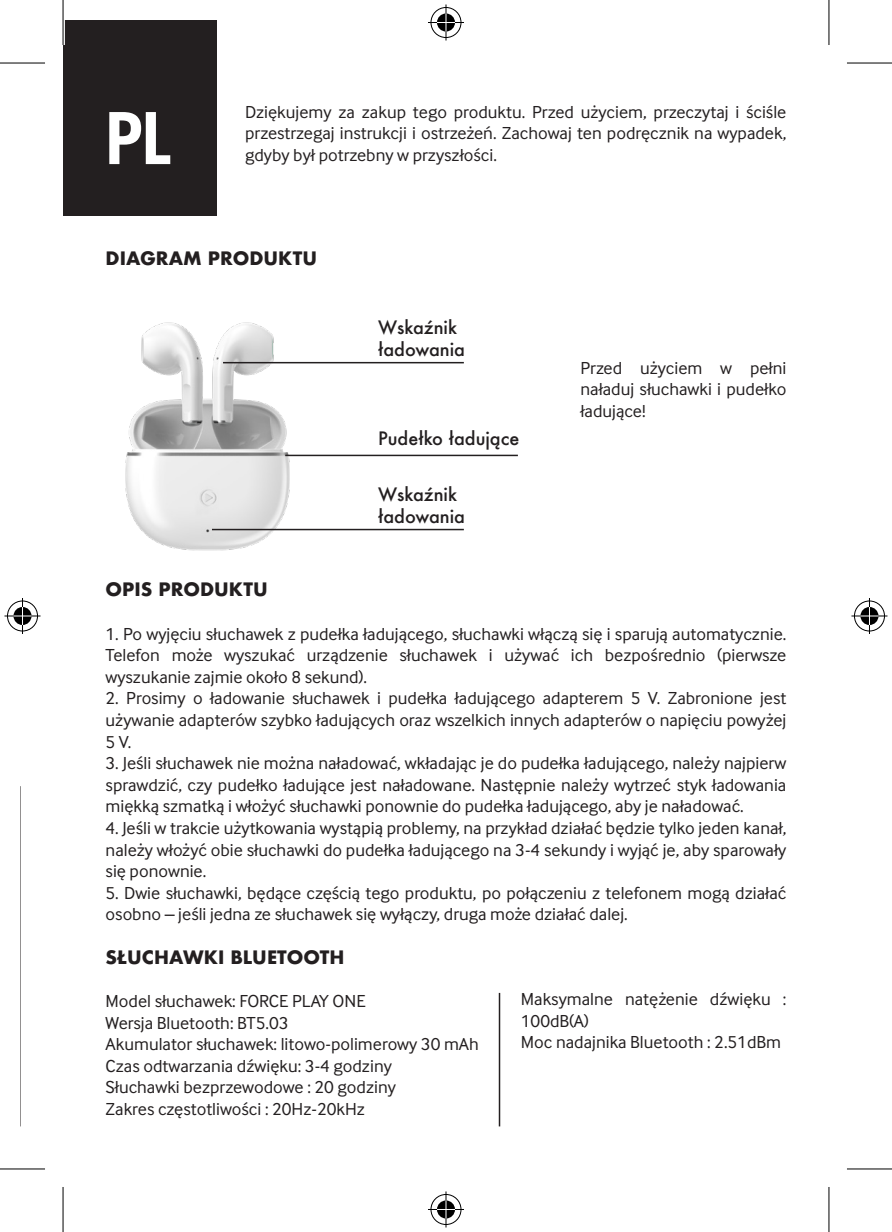
<style>
.page{position:relative;width:892px;height:1232px;background:#fff}
.page>*{position:absolute;margin:0;border:0;box-sizing:border-box;transform-origin:0 0}
.t1{font:800 69px "Futura LT";color:#fff}
.TXT_PL{font:18px/21.6px "Inter Face";color:#231f20;text-align:justify}
.TEXTE_TIRET{font:500 18px/21.6px "Futura";color:#231f20}
.t2{font:700 18px "Futura";color:#231f20}
</style>
<div class="page">
<div style="left:63px;top:20px;width:153px;height:196px;background:#231f20"></div>
<img style="left:125px;top:322px;width:164px;height:229px">
<hr style="left:285px;top:454px;width:233px;height:2px;background:#231f20">
<hr style="left:212px;top:529px;width:252px;height:1px;background:#231f20">
<hr style="left:223px;top:362px;width:241px;height:1px;background:#231f20">
<svg style="left:20px;top:786px;width:1px;height:340px"></svg>
<hr style="left:498px;top:993px;width:2px;height:133px;background:#231f20">
<svg style="left:64px;top:20px;width:1px;height:25px"></svg>
<svg style="left:829px;top:0;width:1px;height:45px"></svg>
<svg style="left:829px;top:1187px;width:1px;height:45px"></svg>
<hr style="left:0;top:62px;width:45px;height:2px;background:#000">
<hr style="left:846px;top:62px;width:45px;height:2px;background:#000">
<hr style="left:0;top:1168px;width:45px;height:1px;background:#000">
<hr style="left:846px;top:1168px;width:45px;height:1px;background:#000">
<hr style="left:62px;top:0;width:2px;height:45px;background:#000">
<hr style="left:62px;top:1187px;width:2px;height:45px;background:#000">
<hr style="left:828px;top:0;width:1px;height:45px;background:#000">
<hr style="left:828px;top:1187px;width:1px;height:45px;background:#000">
<div style="left:429px;top:6px;width:34px;height:33px;border:4px solid #fff;border-radius:50%"></div>
<hr style="left:428px;top:21px;width:36px;height:3px;background:#fff">
<svg style="left:444px;top:5px;width:4px;height:36px"></svg>
<div style="left:435px;top:12px;width:22px;height:21px;border:4px solid #fff;border-radius:50%"></div>
<div style="left:430px;top:7px;width:31px;height:31px;border:1px solid #000;border-radius:50%"></div>
<hr style="left:428px;top:22px;width:36px;height:1px;background:#000">
<hr style="left:445px;top:5px;width:1px;height:36px;background:#000">
<svg style="left:437px;top:14px;width:18px;height:18px"></svg>
<div style="left:429px;top:1192px;width:34px;height:34px;border:4px solid #fff;border-radius:50%"></div>
<hr style="left:428px;top:1207px;width:36px;height:4px;background:#fff">
<svg style="left:444px;top:1191px;width:4px;height:36px"></svg>
<div style="left:435px;top:1198px;width:22px;height:22px;border:4px solid #fff;border-radius:50%"></div>
<div style="left:430px;top:1194px;width:31px;height:30px;border:1px solid #000;border-radius:50%"></div>
<hr style="left:428px;top:1209px;width:36px;height:1px;background:#000">
<hr style="left:445px;top:1191px;width:1px;height:36px;background:#000">
<svg style="left:437px;top:1200px;width:18px;height:18px"></svg>
<div style="left:6px;top:599px;width:33px;height:34px;border:4px solid #fff;border-radius:50%"></div>
<svg style="left:4px;top:614px;width:36px;height:4px"></svg>
<hr style="left:21px;top:598px;width:3px;height:36px;background:#fff">
<div style="left:12px;top:605px;width:21px;height:22px;border:4px solid #fff;border-radius:50%"></div>
<div style="left:7px;top:600px;width:31px;height:31px;border:1px solid #000;border-radius:50%"></div>
<hr style="left:4px;top:615px;width:36px;height:1px;background:#000">
<hr style="left:22px;top:598px;width:1px;height:36px;background:#000">
<svg style="left:14px;top:607px;width:18px;height:18px"></svg>
<div style="left:852px;top:599px;width:34px;height:34px;border:4px solid #fff;border-radius:50%"></div>
<svg style="left:851px;top:614px;width:36px;height:4px"></svg>
<svg style="left:867px;top:598px;width:4px;height:36px"></svg>
<div style="left:858px;top:605px;width:22px;height:22px;border:4px solid #fff;border-radius:50%"></div>
<div style="left:853px;top:600px;width:31px;height:31px;border:1px solid #000;border-radius:50%"></div>
<hr style="left:851px;top:615px;width:36px;height:1px;background:#000">
<hr style="left:868px;top:598px;width:1px;height:36px;background:#000">
<svg style="left:860px;top:607px;width:18px;height:18px"></svg>
<h1 class="t1" style="left:106px;top:92px;width:66px">PL</h1>
<p class="TXT_PL" style="left:245px;top:101px;width:542px">Dziękujemy za zakup tego produktu. Przed użyciem, przeczytaj i ściśle przestrzegaj instrukcji i ostrzeżeń. Zachowaj ten podręcznik na wypadek, gdyby był potrzebny w przyszłości.</p>
<p class="t2" style="left:106px;top:245px;width:213px">DIAGRAM PRODUKTU</p>
<p class="TEXTE_TIRET" style="left:378px;top:316px;width:89px">Wskaźnik ładowania</p>
<p class="TEXTE_TIRET" style="left:378px;top:428px;width:143px">Pudełko ładujące</p>
<p class="TEXTE_TIRET" style="left:378px;top:483px;width:89px">Wskaźnik ładowania</p>
<p class="TXT_PL" style="left:580px;top:357px;width:207px">Przed użyciem w pełni naładuj słuchawki i pudełko ładujące!</p>
<p class="t2" style="left:106px;top:576px;width:164px">OPIS PRODUKTU</p>
<p class="TXT_PL" style="left:106px;top:622px;width:682px">1. Po wyjęciu słuchawek z pudełka ładującego, słuchawki włączą się i sparują automatycznie.<br>Telefon może wyszukać urządzenie słuchawek i używać ich bezpośrednio (pierwsze wyszukanie zajmie około 8 sekund).</p>
<p class="TXT_PL" style="left:106px;top:687px;width:682px">2. Prosimy o ładowanie słuchawek i pudełka ładującego adapterem 5 V. Zabronione jest używanie adapterów szybko ładujących oraz wszelkich innych adapterów o napięciu powyżej 5 V.</p>
<p class="TXT_PL" style="left:106px;top:752px;width:682px">3. Jeśli słuchawek nie można naładować, wkładając je do pudełka ładującego, należy najpierw sprawdzić, czy pudełko ładujące jest naładowane. Następnie należy wytrzeć styk ładowania miękką szmatką i włożyć słuchawki ponownie do pudełka ładującego, aby je naładować.</p>
<p class="TXT_PL" style="left:106px;top:817px;width:682px">4. Jeśli w trakcie użytkowania wystąpią problemy, na przykład działać będzie tylko jeden kanał, należy włożyć obie słuchawki do pudełka ładującego na 3-4 sekundy i wyjąć je, aby sparowały się ponownie.</p>
<p class="TXT_PL" style="left:106px;top:882px;width:682px">5. Dwie słuchawki, będące częścią tego produktu, po połączeniu z telefonem mogą działać osobno – jeśli jedna ze słuchawek się wyłączy, druga może działać dalej.</p>
<p class="t2" style="left:106px;top:944px;width:240px">SŁUCHAWKI BLUETOOTH</p>
<p class="TXT_PL" style="left:106px;top:990px;width:375px;text-align:left">Model słuchawek: FORCE PLAY ONE<br>Wersja Bluetooth: BT5.03<br>Akumulator słuchawek: litowo-polimerowy 30 mAh Czas odtwarzania dźwięku: 3-4 godziny<br>Słuchawki bezprzewodowe : 20 godziny<br>Zakres częstotliwości : 20Hz-20kHz</p>
<p class="TXT_PL" style="left:521px;top:988px;width:267px">Maksymalne natężenie dźwięku :<br>100dB(A)</p>
<p class="TXT_PL" style="left:521px;top:1031px;width:261px">Moc nadajnika Bluetooth : 2.51dBm</p>
</div>
